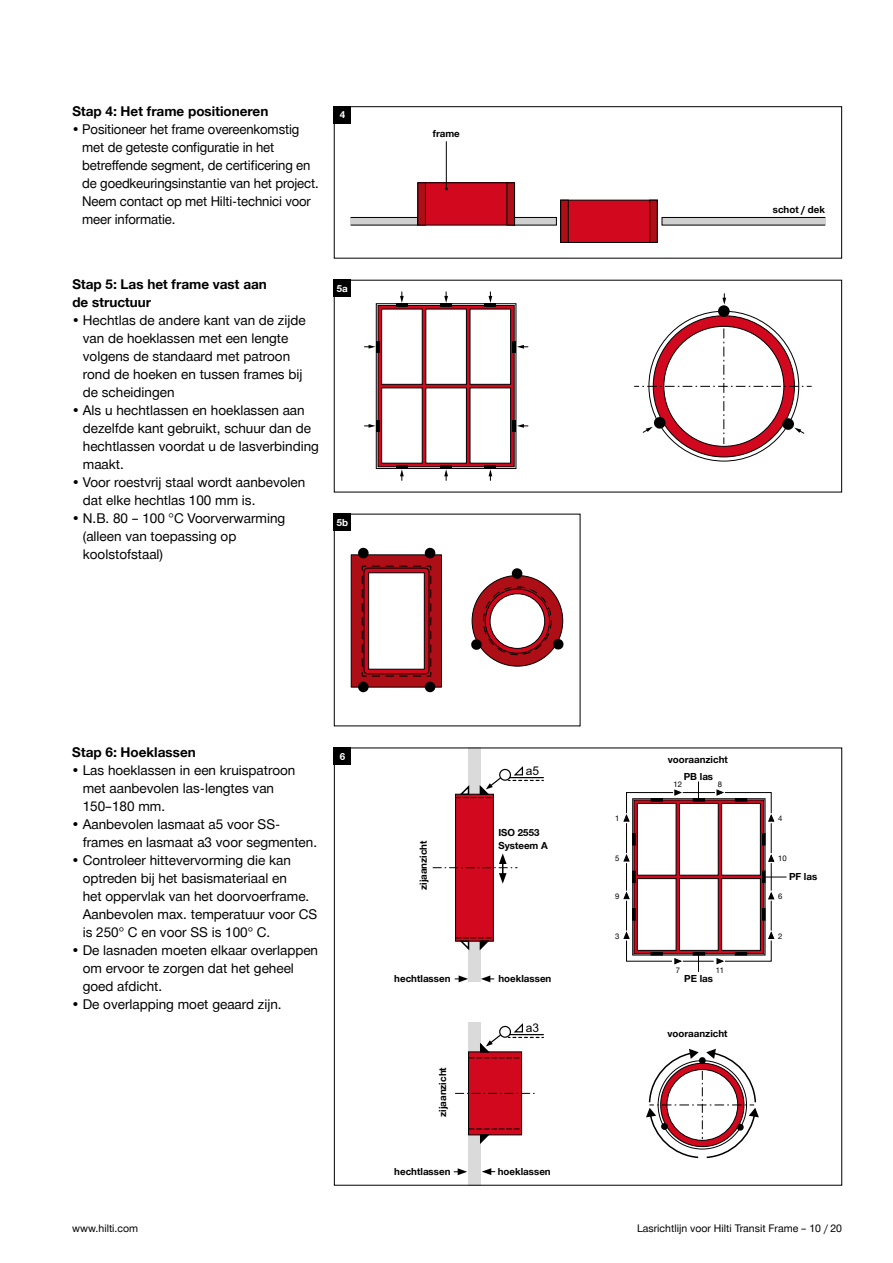
<style>
.page{position:relative;width:893px;height:1263px;background:#fff}
.page>*{position:absolute;margin:0;border:0;box-sizing:border-box;transform-origin:0 0}
.t1{font:13.5px/18px "Hilti";color:#000}
.t2{font:700 13.5px/18px "Hilti";color:#000}
.t3{font:12px "Arial";color:#000}
.t4{font:10.5px "Hilti";color:#000}
.t5{font:700 9.75px/12.8px "Hilti";color:#000}
.t6{font:700 9.75px "Hilti";color:#fff}
.t7{font:7.65px "Hilti";color:#000}
</style>
<div class="page">
<div style="left:334px;top:280px;width:17px;height:17px;background:#000"></div>
<svg style="left:351px;top:554px;width:91px;height:134px"></svg>
<div style="left:358px;top:548px;width:11px;height:10px;background:#000;border-radius:50%"></div>
<div style="left:358px;top:682px;width:11px;height:10px;background:#000;border-radius:50%"></div>
<div style="left:425px;top:548px;width:10px;height:10px;background:#000;border-radius:50%"></div>
<div style="left:512px;top:568px;width:10px;height:11px;background:#000;border-radius:50%"></div>
<svg style="left:471px;top:575px;width:92px;height:92px"></svg>
<div style="left:425px;top:682px;width:10px;height:10px;background:#000;border-radius:50%"></div>
<div style="left:334px;top:514px;width:17px;height:17px;background:#000"></div>
<svg style="left:722px;top:294px;width:4px;height:11px"></svg>
<svg style="left:364px;top:292px;width:164px;height:188px"></svg>
<svg style="left:653px;top:316px;width:141px;height:141px"></svg>
<div style="left:718px;top:305px;width:12px;height:12px;background:#000;border-radius:50%"></div>
<svg style="left:634px;top:328px;width:178px;height:116px"></svg>
<div style="left:334px;top:747px;width:17px;height:18px;background:#000"></div>
<svg style="left:646px;top:1049px;width:113px;height:110px"></svg>
<div style="left:468px;top:1022px;width:13px;height:163px;background:#dadada"></div>
<div style="left:468px;top:1051px;width:54px;height:84px;background:#d2091e;border:1px solid #000"></div>
<svg style="left:469px;top:1128px;width:53px;height:16px"></svg>
<div style="left:468px;top:747px;width:13px;height:225px;background:#dadada"></div>
<div style="left:455px;top:794px;width:39px;height:147px;background:#d2091e;border:1px solid #000"></div>
<svg style="left:455px;top:937px;width:38px;height:14px"></svg>
<div style="left:499px;top:768px;width:12px;height:13px;border:1px solid #000;border-radius:50%"></div>
<svg style="left:455px;top:776px;width:47px;height:22px"></svg>
<svg style="left:509px;top:766px;width:34px;height:15px"></svg>
<div style="left:468px;top:961px;width:13px;height:20px;background:#dadada"></div>
<svg style="left:468px;top:1023px;width:75px;height:35px"></svg>
<svg style="left:455px;top:1093px;width:80px;height:4px"></svg>
<svg style="left:455px;top:975px;width:13px;height:7px"></svg>
<svg style="left:481px;top:975px;width:13px;height:7px"></svg>
<svg style="left:454px;top:1168px;width:13px;height:7px"></svg>
<svg style="left:482px;top:1168px;width:13px;height:7px"></svg>
<svg style="left:433px;top:853px;width:84px;height:31px"></svg>
<div style="left:351px;top:217px;width:67px;height:8px;background:#d0d0d0"></div>
<div style="left:351px;top:217px;width:67px;height:9px;border:1px solid #000"></div>
<div style="left:514px;top:217px;width:43px;height:9px;background:#d0d0d0;border:1px solid #000"></div>
<div style="left:662px;top:217px;width:163px;height:8px;background:#d0d0d0"></div>
<div style="left:661px;top:217px;width:164px;height:9px;border:1px solid #000"></div>
<div style="left:418px;top:183px;width:97px;height:42px;background:#d2091e"></div>
<div style="left:417px;top:182px;width:98px;height:44px;border:1px solid #000"></div>
<div style="left:418px;top:183px;width:7px;height:42px;background:#ae0e16"></div>
<div style="left:417px;top:182px;width:9px;height:44px;border:1px solid #000"></div>
<div style="left:507px;top:183px;width:7px;height:42px;background:#ae0e16"></div>
<div style="left:506px;top:182px;width:9px;height:44px;border:1px solid #000"></div>
<div style="left:560px;top:200px;width:98px;height:43px;background:#d2091e;border:1px solid #000"></div>
<div style="left:560px;top:200px;width:9px;height:43px;background:#ae0e16;border:1px solid #000"></div>
<div style="left:649px;top:200px;width:9px;height:43px;background:#ae0e16;border:1px solid #000"></div>
<div style="left:334px;top:106px;width:508px;height:153px;border:1px solid #000"></div>
<hr style="left:446px;top:141px;width:1px;height:48px;background:#000">
<div style="left:334px;top:106px;width:17px;height:17px;background:#000"></div>
<svg style="left:623px;top:781px;width:163px;height:191px"></svg>
<p class="t2" style="left:72px;top:102px;width:197px">Stap 4: Het frame positioneren</p>
<p class="t6" style="left:340px;top:109px;width:7px">4</p>
<p class="t1" style="left:82px;top:120px;width:238px;text-indent:-10px">• Positioneer het frame overeenkomstig met de geteste configuratie in het betreffende segment, de certificering en de goedkeuringsinstantie van het project.<br>Neem contact op met Hilti-technici voor meer informatie.</p>
<p class="t2" style="left:72px;top:276px;width:196px">Stap 5: Las het frame vast aan de structuur</p>
<p class="t1" style="left:83px;top:312px;width:224px;text-indent:-11px">• Hechtlas de andere kant van de zijde van de hoeklassen met een lengte volgens de standaard met patroon rond de hoeken en tussen frames bij de scheidingen</p>
<p class="t1" style="left:83px;top:402px;width:238px;text-indent:-11px">• Als u hechtlassen en hoeklassen aan dezelfde kant gebruikt, schuur dan de hechtlassen voordat u de lasverbinding maakt.</p>
<p class="t1" style="left:83px;top:474px;width:224px;text-indent:-11px">• Voor roestvrij staal wordt aanbevolen dat elke hechtlas 100 mm is.</p>
<p class="t1" style="left:83px;top:510px;width:204px;text-indent:-11px">• N.B. 80 – 100 °C Voorverwarming (alleen van toepassing op koolstofstaal)</p>
<p class="t6" style="left:337px;top:283px;width:13px">5a</p>
<p class="t6" style="left:337px;top:517px;width:13px">5b</p>
<p class="t5" style="left:433px;top:127px;width:29px">frame</p>
<p class="t5" style="left:773px;top:203px;width:54px">schot / dek</p>
<p class="t2" style="left:72px;top:743px;width:125px">Stap 6: Hoeklassen</p>
<p class="t1" style="left:83px;top:761px;width:214px;text-indent:-11px">• Las hoeklassen in een kruispatroon met aanbevolen las-lengtes van<br>150–180 mm.</p>
<p class="t1" style="left:83px;top:815px;width:236px;text-indent:-11px">• Aanbevolen lasmaat a5 voor SS&shy;frames en lasmaat a3 voor segmenten.</p>
<p class="t1" style="left:83px;top:851px;width:236px;text-indent:-11px">• Controleer hittevervorming die kan optreden bij het basismateriaal en<br>het oppervlak van het doorvoerframe.<br>Aanbevolen max. temperatuur voor CS is 250° C en voor SS is 100° C.</p>
<p class="t1" style="left:83px;top:941px;width:237px;text-indent:-11px">• De lasnaden moeten elkaar overlappen om ervoor te zorgen dat het geheel goed afdicht.</p>
<p class="t1" style="left:72px;top:995px;width:211px">• De overlapping moet geaard zijn.</p>
<p class="t6" style="left:340px;top:750px;width:7px">6</p>
<p class="t5" style="left:417px;top:890px;width:51px;rotate:-90deg">zijaanzicht</p>
<p class="t3" style="left:526px;top:763px;width:15px">a5</p>
<p class="t5" style="left:498px;top:827px;width:51px">ISO 2553<br>Systeem A</p>
<p class="t5" style="left:394px;top:972px;width:58px">hechtlassen</p>
<p class="t5" style="left:498px;top:972px;width:54px">hoeklassen</p>
<p class="t3" style="left:526px;top:977px;width:15px">a3</p>
<p class="t5" style="left:436px;top:1117px;width:51px;rotate:-90deg">zijaanzicht</p>
<p class="t3" style="left:526px;top:1020px;width:15px">a3</p>
<p class="t5" style="left:394px;top:1166px;width:58px">hechtlassen</p>
<p class="t5" style="left:498px;top:1166px;width:54px">hoeklassen</p>
<p class="t7" style="left:615px;top:814px;width:6px">1</p>
<p class="t7" style="left:615px;top:854px;width:6px">5</p>
<p class="t7" style="left:615px;top:891px;width:6px">9</p>
<p class="t7" style="left:615px;top:931px;width:6px">3</p>
<p class="t5" style="left:668px;top:753px;width:62px">vooraanzicht</p>
<p class="t5" style="left:684px;top:770px;width:31px">PB las</p>
<p class="t7" style="left:673px;top:780px;width:10px">12</p>
<p class="t7" style="left:718px;top:780px;width:6px">8</p>
<p class="t7" style="left:676px;top:966px;width:6px">7</p>
<p class="t7" style="left:716px;top:966px;width:10px">11</p>
<p class="t5" style="left:684px;top:972px;width:30px">PE las</p>
<p class="t5" style="left:667px;top:1027px;width:62px">vooraanzicht</p>
<p class="t7" style="left:778px;top:814px;width:6px">4</p>
<p class="t7" style="left:778px;top:854px;width:10px">10</p>
<p class="t7" style="left:778px;top:891px;width:6px">6</p>
<p class="t7" style="left:778px;top:931px;width:6px">2</p>
<p class="t5" style="left:789px;top:870px;width:30px">PF las</p>
<p class="t4" style="left:72px;top:1222px;width:67px">www.hilti.com</p>
<p class="t4" style="left:637px;top:1222px;width:207px">Lasrichtlijn voor Hilti Transit Frame – 10 / 20</p>
</div>
